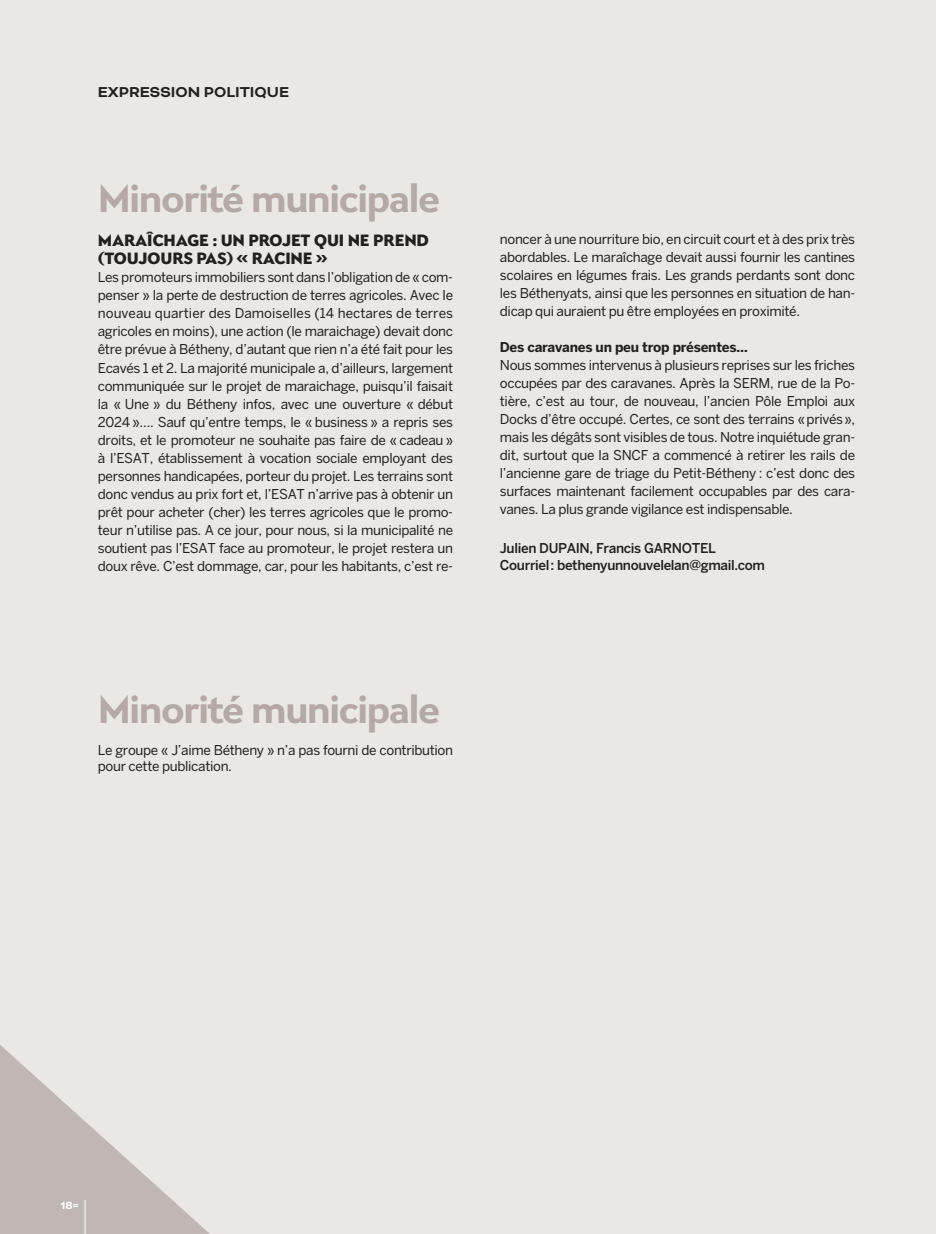
<style>
.page{position:relative;width:936px;height:1234px;background:#fff}
.page>*{position:absolute;margin:0;border:0;box-sizing:border-box;transform-origin:0 0}
.Titrage_718_Capitales{font:800 39px "Seven One Eight";letter-spacing:-.05em;color:#b5a9a5}
.Intertitre_718_OK{font:900 16.5px/18px "Seven One Eight";letter-spacing:-.015em;color:#231f20}
.t1{font:700 16.5px "Bicyclette";color:#231f20}
.Body_Benton_OK{font:13.5px/18px "Benton Sans";letter-spacing:-.025em;color:#231f20;text-align:justify}
.Body_Benton_OK-2{font:500 13.5px "Benton Sans";letter-spacing:-.025em;color:#231f20}
.Body_Benton_OK-3{font:700 13.5px "Benton Sans";letter-spacing:-.02em;color:#231f20}
.Left_page_number{font:700 12px "Bicyclette";color:#fff}
</style>
<div class="page">
<div style="left:0;top:0;width:935px;height:1233px;background:#eae7e5"></div>
<svg style="left:0;top:1045px;width:209px;height:188px"></svg>
<hr style="left:85px;top:1199px;width:1px;height:34px;background:#fff">
<p class="t1" style="left:98px;top:82px;width:193px">EXPRESSION POLITIQUE</p>
<p class="Titrage_718_Capitales" style="left:98px;top:172px;width:344px">Minorité municipale</p>
<p class="Intertitre_718_OK" style="left:98px;top:231px;width:333px">MARAÎCHAGE : UN PROJET QUI NE PREND (TOUJOURS PAS) « RACINE »</p>
<p class="Body_Benton_OK" style="left:98px;top:268px;width:357px">Les promoteurs immobiliers sont dans l’obligation de « com&shy;penser » la perte de destruction de terres agricoles. Avec le nouveau quartier des Damoiselles (14 hectares de terres agricoles en moins), une action (le maraichage) devait donc être prévue à Bétheny, d’autant que rien n’a été fait pour les Ecavés 1 et 2. La majorité municipale a, d’ailleurs, largement communiquée sur le projet de maraichage, puisqu’il faisait la « Une » du Bétheny infos, avec une ouverture « début 2024 »…. Sauf qu’entre temps, le « business » a repris ses droits, et le promoteur ne souhaite pas faire de « cadeau » à l’ESAT, établissement à vocation sociale employant des personnes handicapées, porteur du projet. Les terrains sont donc vendus au prix fort et, l’ESAT n’arrive pas à obtenir un prêt pour acheter (cher) les terres agricoles que le promo&shy;teur n’utilise pas. A ce jour, pour nous, si la municipalité ne soutient pas l’ESAT face au promoteur, le projet restera un doux rêve. C’est dommage, car, pour les habitants, c’est re-</p>
<p class="Body_Benton_OK" style="left:500px;top:230px;width:357px">noncer à une nourriture bio, en circuit court et à des prix très abordables. Le maraîchage devait aussi fournir les cantines scolaires en légumes frais. Les grands perdants sont donc les Béthenyats, ainsi que les personnes en situation de han&shy;dicap qui auraient pu être employées en proximité.</p>
<p class="Body_Benton_OK-3" style="left:500px;top:339px;width:249px">Des caravanes un peu trop présentes…</p>
<p class="Body_Benton_OK" style="left:500px;top:356px;width:357px">Nous sommes intervenus à plusieurs reprises sur les friches occupées par des caravanes. Après la SERM, rue de la Po&shy;tière, c’est au tour, de nouveau, l’ancien Pôle Emploi aux Docks d’être occupé. Certes, ce sont des terrains « privés », mais les dégâts sont visibles de tous. Notre inquiétude gran&shy;dit, surtout que la SNCF a commencé à retirer les rails de l’ancienne gare de triage du Petit-Bétheny : c’est donc des surfaces maintenant facilement occupables par des cara&shy;vanes. La plus grande vigilance est indispensable.</p>
<p class="Body_Benton_OK-2" style="left:500px;top:540px;width:217px">Julien DUPAIN, Francis GARNOTEL</p>
<p class="Body_Benton_OK-2" style="left:500px;top:556px;width:267px">Courriel : bethenyunnouvelelan@gmail.com</p>
<p class="Titrage_718_Capitales" style="left:98px;top:682px;width:344px">Minorité municipale</p>
<p class="Body_Benton_OK" style="left:98px;top:741px;width:357px;line-height:16.5px">Le groupe « J’aime Bétheny » n’a pas fourni de contribution pour cette publication.</p>
<p class="Left_page_number" style="left:61px;top:1197px;width:20px">18=</p>
</div>
